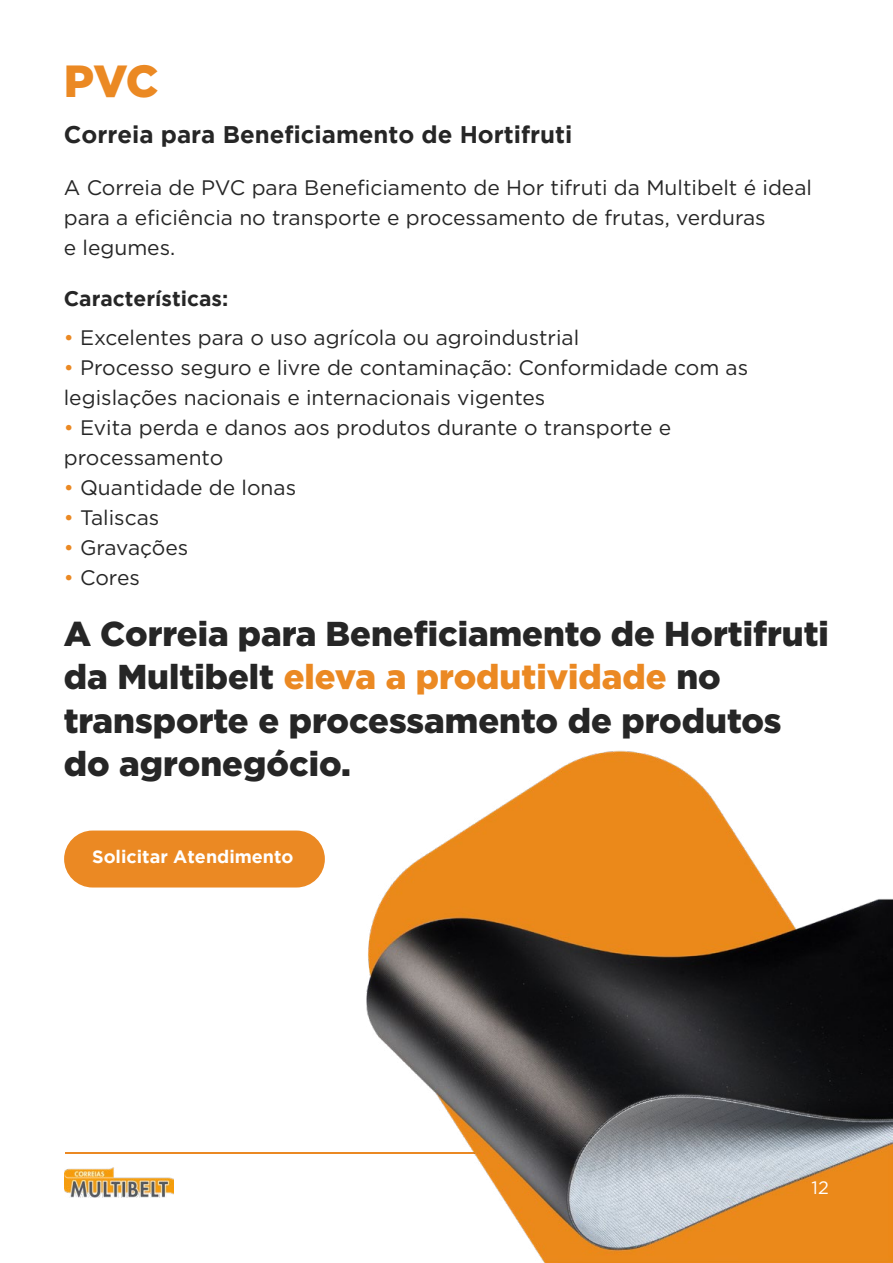
<style>
.page{position:relative;width:893px;height:1263px;background:#fff}
.page>*{position:absolute;margin:0;border:0;box-sizing:border-box;transform-origin:0 0}
.t1{font:900 45px "Gotham";color:#eb8923}
.t2{font:900 34.5px/43.5px "Gotham";color:#262626}
.t3{font:700 24px "Gotham";color:#262626}
.t4{font:21px/30px "Gotham";color:#262626}
.t5{font:700 21px "Gotham";color:#262626}
.t6{font:700 18px "Gotham";color:#fff}
.t7{font:18px "Gotham";color:#fff}
.s1{color:#eb8923}
</style>
<div class="page">
<hr style="left:65px;top:1153px;width:764px;height:1px;background:#eb8923">
<img style="left:64px;top:1168px;width:109px;height:30px">
<img style="left:367px;top:751px;width:526px;height:512px">
<div style="left:64px;top:830px;width:261px;height:57px;background:#eb8923;border-radius:28px"></div>
<h1 class="t1" style="left:64px;top:55px;width:96px">PVC</h1>
<p class="t3" style="left:64px;top:121px;width:510px">Correia para Beneficiamento de Hortifruti</p>
<p class="t4" style="left:64px;top:172px;width:750px">A Correia de PVC para Beneficiamento de Hor tifruti da Multibelt é ideal para a eficiência no transporte e processamento de frutas, verduras<br>e legumes.</p>
<p class="t5" style="left:64px;top:286px;width:166px">Características:</p>
<p class="t4" style="left:64px;top:322px;width:517px"><span class="s1">•</span> Excelentes para o uso agrícola ou agroindustrial</p>
<p class="t4" style="left:64px;top:352px;width:686px"><span class="s1">•</span> Processo seguro e livre de contaminação: Conformidade com as legislações nacionais e internacionais vigentes</p>
<p class="t4" style="left:64px;top:412px;width:609px"><span class="s1">•</span> Evita perda e danos aos produtos durante o transporte e processamento</p>
<p class="t4" style="left:64px;top:472px;width:234px"><span class="s1">•</span> Quantidade de lonas</p>
<p class="t4" style="left:64px;top:502px;width:97px"><span class="s1">•</span> Taliscas</p>
<p class="t4" style="left:64px;top:532px;width:126px"><span class="s1">•</span> Gravações</p>
<p class="t4" style="left:64px;top:562px;width:78px"><span class="s1">•</span> Cores</p>
<h2 class="t2" style="left:64px;top:611px;width:767px">A Correia para Beneficiamento de Hortifruti da Multibelt <span class="s1">eleva a produtividade</span> no transporte e processamento de produtos do agronegócio.</h2>
<p class="t6" style="left:92px;top:846px;width:203px">Solicitar Atendimento</p>
<p class="t7" style="left:812px;top:1176px;width:19px">12</p>
</div>
